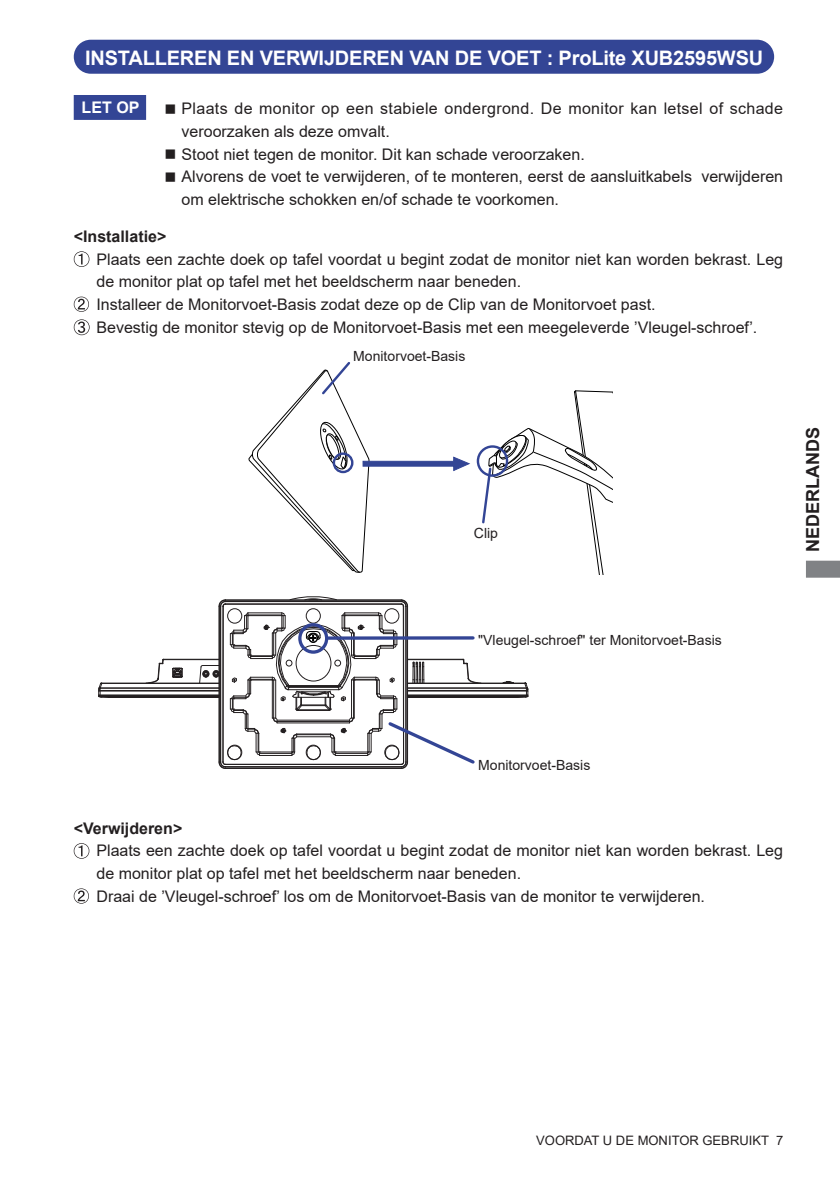
<style>
.page{position:relative;width:840px;height:1191px;background:#fff}
.page>*{position:absolute;margin:0;border:0;box-sizing:border-box;transform-origin:0 0}
.t1{font:700 20px "Arial";letter-spacing:-.01em;color:#fff}
.t2{font:700 18px "Arial";color:#231f20}
.t3{font:16px/22.6px "Arial";color:#231f20}
.t4{font:16px/22.6px "Arial";letter-spacing:.02em;color:#231f20}
.t5{font:700 16px "Arial";color:#231f20}
.t6{font:700 16px "Arial";color:#fff}
.t7{font:14px "Arial";color:#231f20}
.t8{font:13px "Arial";color:#231f20}
</style>
<div class="page">
<svg style="left:806px;top:560px;width:33px;height:17px"></svg>
<div style="left:75px;top:41px;width:697px;height:32px;background:#334595;border-radius:16px"></div>
<div style="left:74px;top:40px;width:699px;height:34px;border:2px solid #334595;border-radius:16px"></div>
<div style="left:74px;top:95px;width:72px;height:25px;background:#334595;border:2px solid #334595"></div>
<svg style="left:74px;top:251px;width:15px;height:16px"></svg>
<svg style="left:74px;top:297px;width:15px;height:15px"></svg>
<svg style="left:74px;top:319px;width:15px;height:16px"></svg>
<svg style="left:74px;top:843px;width:15px;height:15px"></svg>
<svg style="left:74px;top:888px;width:15px;height:15px"></svg>
<hr style="left:163px;top:659px;width:56px;height:1px;background:#231f20">
<hr style="left:407px;top:683px;width:117px;height:1px;background:#231f20">
<hr style="left:102px;top:683px;width:117px;height:1px;background:#231f20">
<hr style="left:100px;top:687px;width:119px;height:1px;background:#231f20">
<hr style="left:407px;top:687px;width:119px;height:1px;background:#231f20">
<hr style="left:100px;top:688px;width:119px;height:1px;background:#231f20">
<hr style="left:407px;top:688px;width:119px;height:1px;background:#231f20">
<hr style="left:99px;top:690px;width:120px;height:1px;background:#231f20">
<hr style="left:407px;top:690px;width:119px;height:1px;background:#231f20">
<hr style="left:407px;top:694px;width:119px;height:1px;background:#231f20">
<hr style="left:99px;top:694px;width:120px;height:1px;background:#231f20">
<hr style="left:99px;top:695px;width:120px;height:1px;background:#231f20">
<hr style="left:407px;top:695px;width:119px;height:1px;background:#231f20">
<hr style="left:407px;top:696px;width:109px;height:1px;background:#231f20">
<hr style="left:110px;top:696px;width:109px;height:1px;background:#231f20">
<hr style="left:110px;top:697px;width:109px;height:1px;background:#231f20">
<hr style="left:407px;top:697px;width:98px;height:1px;background:#231f20">
<svg style="left:172px;top:667px;width:11px;height:11px"></svg>
<svg style="left:98px;top:682px;width:13px;height:16px"></svg>
<svg style="left:145px;top:659px;width:19px;height:24px"></svg>
<svg style="left:502px;top:681px;width:26px;height:17px"></svg>
<svg style="left:199px;top:596px;width:282px;height:173px"></svg>
<div style="left:298px;top:623px;width:30px;height:30px;border:3px solid #334595;border-radius:50%"></div>
<svg style="left:328px;top:636px;width:145px;height:4px"></svg>
<div style="left:476px;top:445px;width:32px;height:32px;border:2px solid #334595;border-radius:50%"></div>
<svg style="left:480px;top:390px;width:132px;height:184px"></svg>
<svg style="left:248px;top:362px;width:222px;height:211px"></svg>
<p class="t1" style="left:85px;top:44px;width:679px">INSTALLEREN EN VERWIJDEREN VAN DE VOET : ProLite XUB2595WSU</p>
<p class="t6" style="left:82px;top:96px;width:59px">LET OP</p>
<p class="t4" style="left:181px;top:97px;width:602px;text-indent:-17px">■ Plaats de monitor op een stabiele ondergrond. De monitor kan letsel of schade veroorzaken als deze omvalt.</p>
<p class="t3" style="left:164px;top:143px;width:421px">■ Stoot niet tegen de monitor. Dit kan schade veroorzaken.</p>
<p class="t3" style="left:181px;top:165px;width:602px;text-indent:-17px">■ Alvorens de voet te verwijderen, of te monteren, eerst de aansluitkabels verwijderen om elektrische schokken en/of schade te voorkomen.</p>
<p class="t5" style="left:74px;top:225px;width:94px">&lt;Installatie&gt;</p>
<p class="t3" style="left:96px;top:248px;width:687px">Plaats een zachte doek op tafel voordat u begint zodat de monitor niet kan worden bekrast. Leg de monitor plat op tafel met het beeldscherm naar beneden.<br>Installeer de Monitorvoet-Basis zodat deze op de Clip van de Monitorvoet past.<br>Bevestig de monitor stevig op de Monitorvoet-Basis met een meegeleverde ’Vleugel-schroef’.</p>
<p class="t7" style="left:353px;top:346px;width:114px">Monitorvoet-Basis</p>
<p class="t7" style="left:473px;top:523px;width:26px">Clip</p>
<p class="t2" style="left:799px;top:551px;width:126px;rotate:-90deg">NEDERLANDS</p>
<p class="t7" style="left:478px;top:631px;width:245px">"Vleugel-schroef" ter Monitorvoet-Basis</p>
<p class="t7" style="left:478px;top:755px;width:114px">Monitorvoet-Basis</p>
<p class="t5" style="left:74px;top:817px;width:110px">&lt;Verwijderen&gt;</p>
<p class="t3" style="left:96px;top:839px;width:687px">Plaats een zachte doek op tafel voordat u begint zodat de monitor niet kan worden bekrast. Leg de monitor plat op tafel met het beeldscherm naar beneden.<br>Draai de ’Vleugel-schroef’ los om de Monitorvoet-Basis van de monitor te verwijderen.</p>
<p class="t8" style="left:536px;top:1131px;width:248px">VOORDAT U DE MONITOR GEBRUIKT 7</p>
</div>
